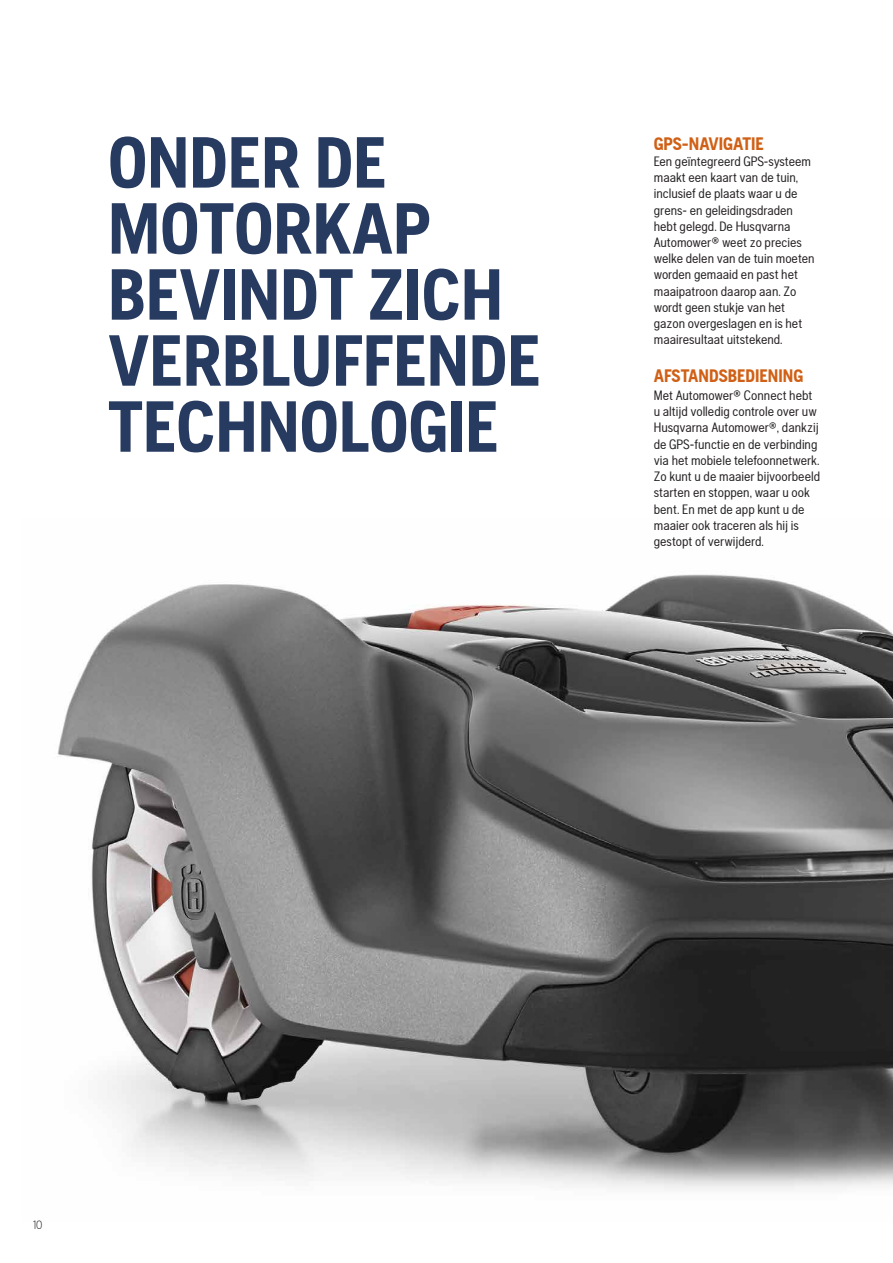
<style>
.page{position:relative;width:893px;height:1263px;background:#fff}
.page>*{position:absolute;margin:0;border:0;box-sizing:border-box;transform-origin:0 0}
.t1{font:700 72px/66px "Husqvarna Gothic";color:#273a60}
.t2{font:700 18px "Husqvarna Gothic";color:#d06015}
.t3{font:13.5px/16.2px "Husqvarna Gothic";color:#231f20}
.t4{font:300 12px "Husqvarna Gothic";color:#231f20}
</style>
<div class="page">
<img style="left:57px;top:574px;width:836px;height:616px">
<h1 class="t1" style="left:108px;top:129px;width:434px">ONDER DE<br>MOTORKAP<br>BEVINDT ZICH<br>VERBLUFFENDE<br>TECHNOLOGIE</h1>
<h2 class="t2" style="left:654px;top:133px;width:112px">GPS-NAVIGATIE</h2>
<p class="t3" style="left:654px;top:153px;width:162px">Een geïntegreerd GPS-systeem maakt een kaart van de tuin, inclusief de plaats waar u de grens- en geleidingsdraden hebt gelegd. De Husqvarna<br>Automower® weet zo precies welke delen van de tuin moeten worden gemaaid en past het maaipatroon daarop aan. Zo wordt geen stukje van het gazon overgeslagen en is het maairesultaat uitstekend.</p>
<h2 class="t2" style="left:654px;top:365px;width:151px">AFSTANDSBEDIENING</h2>
<p class="t3" style="left:654px;top:387px;width:168px">Met Automower® Connect hebt u altijd volledig controle over uw<br>Husqvarna Automower®, dankzij de GPS-functie en de verbinding via het mobiele telefoonnetwerk.<br>Zo kunt u de maaier bijvoorbeeld starten en stoppen, waar u ook bent. En met de app kunt u de maaier ook traceren als hij is gestopt of verwijderd.</p>
<p class="t4" style="left:33px;top:1218px;width:11px">10</p>
</div>
